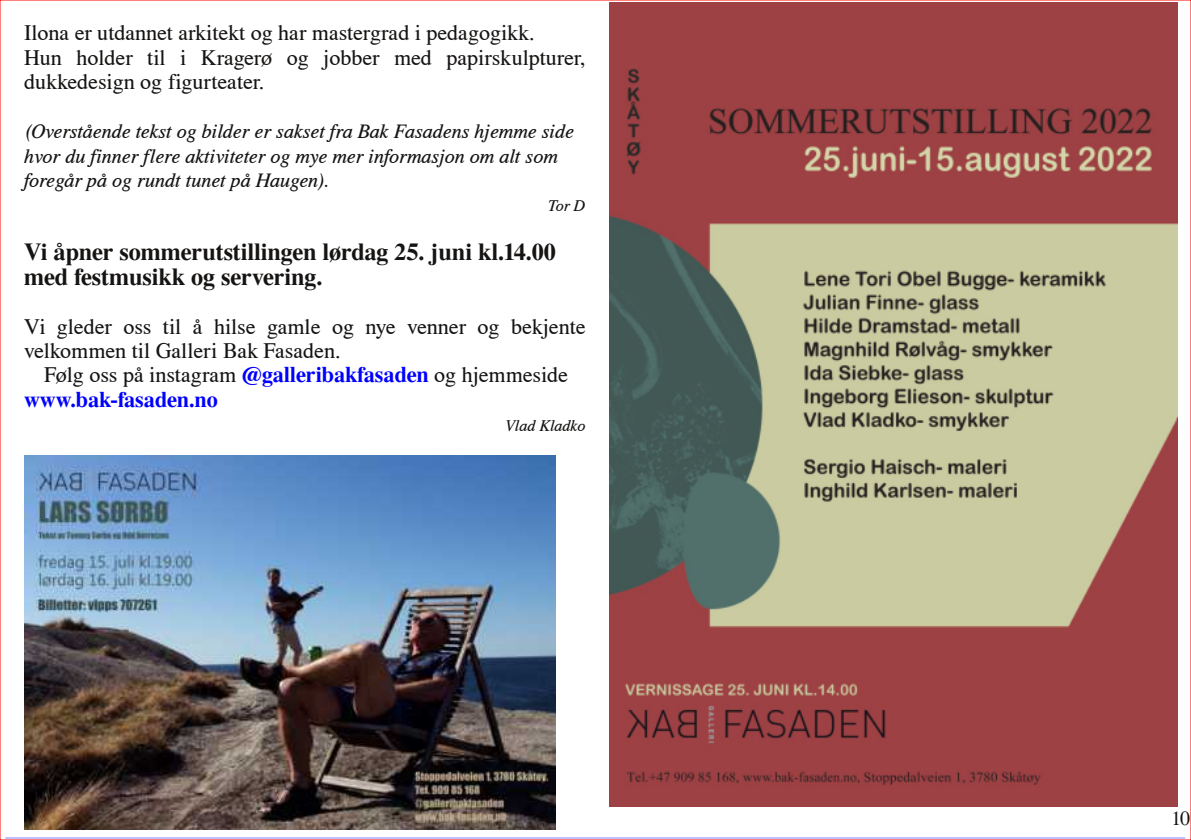
<style>
.page{position:relative;width:1191px;height:840px;background:#fff}
.page>*{position:absolute;margin:0;border:0;box-sizing:border-box;transform-origin:0 0}
.t1{font:500 24px/24.4px "Nimbus Roman No 9";color:#161413}
.t2{font:22px/24.4px "Nimbus Roman No 9";color:#161413}
.t3{font:500 22px/24.4px "Nimbus Roman No 9";color:#00f}
.t4{font:italic 20px/24.4px "Nimbus Roman No 9";color:#161413}
.t5{font:20px "Nimbus Roman No 9";color:#161413}
.t6{font:italic 16px "Nimbus Roman No 9";color:#161413}
.s1{font-weight:400;color:#161413}
</style>
<div class="page">
<img style="left:609px;top:2px;width:568px;height:804px">
<hr style="left:5px;top:837px;width:1180px;height:1px;background:#bfbfff">
<img style="left:24px;top:455px;width:532px;height:374px">
<p class="t2" style="left:24px;top:20px;width:563px">Ilona er utdannet arkitekt og har mastergrad i pedagogikk.<br>Hun holder til i Kragerø og jobber med papirskulpturer, dukkedesign og figurteater.</p>
<p class="t4" style="left:24px;top:119px;width:551px">(Overstående tekst og bilder er sakset fra Bak Fasadens hjemme side hvor du finner flere aktiviteter og mye mer informasjon om alt som foregår på og rundt tunet på Haugen).</p>
<p class="t6" style="left:548px;top:196px;width:39px">Tor D</p>
<p class="t1" style="left:24px;top:239px;width:533px">Vi åpner sommerutstillingen lørdag 25. juni kl.14.00 med festmusikk og servering.</p>
<p class="t2" style="left:24px;top:313px;width:563px">Vi gleder oss til å hilse gamle og nye venner og bekjente velkommen til Galleri Bak Fasaden.</p>
<p class="t3" style="left:24px;top:362px;width:545px;text-indent:20px"><span class="s1">Følg oss på instagram</span> @galleribakfasaden <span class="s1">og hjemmeside </span>www.bak-fasaden.no</p>
<p class="t6" style="left:505px;top:416px;width:82px">Vlad Kladko</p>
<p class="t5" style="left:1171px;top:804px;width:21px">10</p>
</div>
